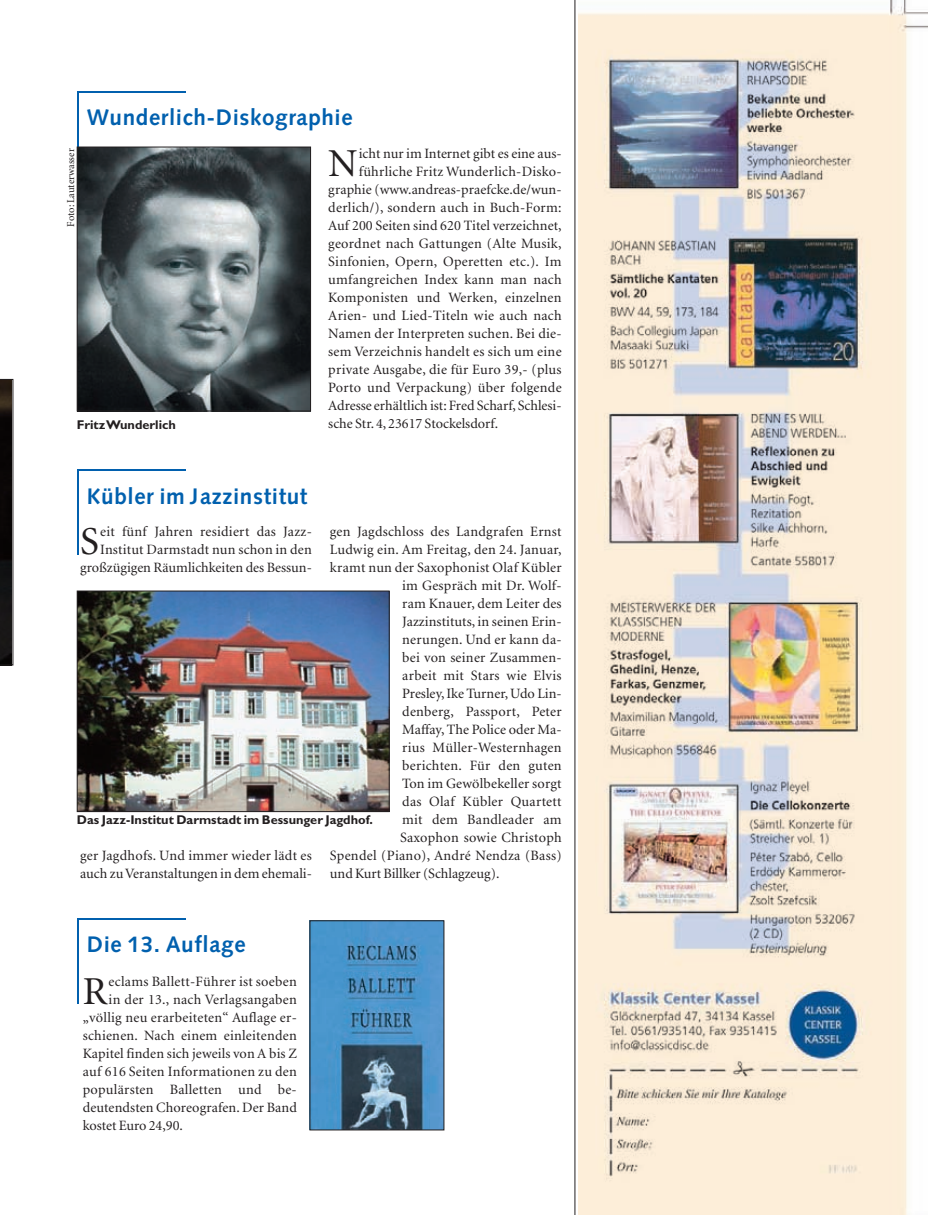
<style>
.page{position:relative;width:930px;height:1215px;background:#fff}
.page>*{position:absolute;margin:0;border:0;box-sizing:border-box;transform-origin:0 0}
.t1{font:39.6px "Minion";color:#231f20}
.t2{font:700 22.5px "Syntax";letter-spacing:.03em;color:#0160ae}
.t3{font:14.25px/18px "Minion";letter-spacing:.02em;color:#231f20;text-align:right}
.t4{font:14.25px/18px "Minion";color:#231f20}
.t5{font:700 12.75px "Gill Sans";color:#231f20}
.t6{font:10.5px "Minion";color:#231f20}
</style>
<div class="page">
<img style="left:579px;top:0;width:349px;height:1215px">
<hr style="left:575px;top:0;width:1px;height:1215px;background:#231f20">
<hr style="left:77px;top:91px;width:108px;height:2px;background:#0160ae">
<hr style="left:77px;top:92px;width:1px;height:84px;background:#0160ae">
<img style="left:79px;top:149px;width:230px;height:260px">
<div style="left:77px;top:147px;width:234px;height:264px;border:1px solid #231f20"></div>
<svg style="left:0;top:379px;width:13px;height:286px;background:#191615"></svg>
<hr style="left:77px;top:470px;width:108px;height:1px;background:#0160ae">
<hr style="left:77px;top:470px;width:1px;height:85px;background:#0160ae">
<img style="left:79px;top:593px;width:308px;height:217px">
<div style="left:77px;top:591px;width:312px;height:221px;border:1px solid #231f20"></div>
<hr style="left:77px;top:918px;width:108px;height:2px;background:#0160ae">
<hr style="left:77px;top:919px;width:1px;height:85px;background:#0160ae">
<img style="left:312px;top:922px;width:130px;height:206px">
<div style="left:310px;top:920px;width:134px;height:210px;border:1px solid #231f20"></div>
<p class="t6" style="left:67px;top:227px;width:80px;rotate:-90deg">Foto: Lauterwasser</p>
<h2 class="t2" style="left:87px;top:108px;width:267px">Wunderlich-Diskographie</h2>
<h1 class="t1" style="left:328px;top:148px;width:31px">N</h1>
<p class="t3" style="left:328px;top:146px;width:235px">icht nur im Internet gibt es eine aus&shy;führliche Fritz Wunderlich-Disko&shy;graphie (www.andreas-praefcke.de/wun&shy;derlich/), sondern auch in Buch-Form:<br>Auf 200 Seiten sind 620 Titel verzeichnet, geordnet nach Gattungen (Alte Musik, Sinfonien, Opern, Operetten etc.). Im umfangreichen Index kann man nach Komponisten und Werken, einzelnen Arien- und Lied-Titeln wie auch nach Namen der Interpreten suchen. Bei die&shy;sem Verzeichnis handelt es sich um eine private Ausgabe, die für Euro 39,- (plus Porto und Verpackung) über folgende Adresse erhältlich ist: Fred Scharf, Schlesi-</p>
<p class="t5" style="left:77px;top:420px;width:100px">Fritz Wunderlich</p>
<p class="t4" style="left:328px;top:416px;width:171px">sche Str. 4, 23617 Stockelsdorf.</p>
<h2 class="t2" style="left:87px;top:487px;width:222px">Kübler im Jazzinstitut</h2>
<h1 class="t1" style="left:80px;top:526px;width:20px">S</h1>
<p class="t3" style="left:80px;top:524px;width:233px">eit fünf Jahren residiert das Jazz-<br>Institut Darmstadt nun schon in den großzügigen Räumlichkeiten des Bessun-</p>
<p class="t3" style="left:330px;top:524px;width:233px">gen Jagdschloss des Landgrafen Ernst</p>
<p class="t3" style="left:330px;top:542px;width:233px">Ludwig ein. Am Freitag, den 24. Januar,</p>
<p class="t3" style="left:330px;top:560px;width:233px">kramt nun der Saxophonist Olaf Kübler</p>
<p class="t3" style="left:402px;top:578px;width:161px">im Gespräch mit Dr. Wolf-</p>
<p class="t3" style="left:402px;top:596px;width:161px">ram Knauer, dem Leiter des</p>
<p class="t3" style="left:402px;top:614px;width:161px">Jazzinstituts, in seinen Erin-</p>
<p class="t3" style="left:402px;top:632px;width:161px">nerungen. Und er kann da-</p>
<p class="t3" style="left:402px;top:650px;width:161px">bei von seiner Zusammen-</p>
<p class="t3" style="left:402px;top:668px;width:161px">arbeit mit Stars wie Elvis</p>
<p class="t4" style="left:402px;top:686px;width:161px">Presley, Ike Turner, Udo Lin-</p>
<p class="t3" style="left:402px;top:704px;width:161px">denberg, Passport, Peter</p>
<p class="t3" style="left:402px;top:722px;width:161px">Maffay, The Police oder Ma-</p>
<p class="t3" style="left:402px;top:740px;width:161px">rius Müller-Westernhagen</p>
<p class="t3" style="left:402px;top:758px;width:161px">berichten. Für den guten</p>
<p class="t3" style="left:402px;top:776px;width:161px">Ton im Gewölbekeller sorgt</p>
<p class="t3" style="left:402px;top:794px;width:161px">das Olaf Kübler Quartett</p>
<p class="t3" style="left:402px;top:812px;width:161px">mit dem Bandleader am</p>
<p class="t3" style="left:400px;top:830px;width:163px">Saxophon sowie Christoph</p>
<p class="t3" style="left:330px;top:848px;width:233px">Spendel (Piano), André Nendza (Bass)</p>
<p class="t4" style="left:330px;top:866px;width:171px">und Kurt Billker (Schlagzeug).</p>
<p class="t5" style="left:77px;top:816px;width:298px">Das Jazz-Institut Darmstadt im Bessunger Jagdhof.</p>
<p class="t4" style="left:80px;top:848px;width:233px">ger Jagdhofs. Und immer wieder lädt es auch zu Veranstaltungen in dem ehemali-</p>
<h2 class="t2" style="left:87px;top:936px;width:160px">Die 13. Auflage</h2>
<h1 class="t1" style="left:83px;top:976px;width:26px">R</h1>
<p class="t3" style="left:109px;top:974px;width:190px">eclams Ballett-Führer ist soeben</p>
<p class="t3" style="left:109px;top:992px;width:190px">in der 13., nach Verlagsangaben</p>
<p class="t3" style="left:83px;top:1010px;width:216px">„völlig neu erarbeiteten“ Auflage er-</p>
<p class="t3" style="left:83px;top:1028px;width:216px">schienen. Nach einem einleitenden</p>
<p class="t3" style="left:83px;top:1046px;width:216px">Kapitel finden sich jeweils von A bis Z</p>
<p class="t3" style="left:83px;top:1064px;width:216px">auf 616 Seiten Informationen zu den</p>
<p class="t3" style="left:83px;top:1082px;width:216px">populärsten Balletten und be-</p>
<p class="t3" style="left:83px;top:1100px;width:216px">deutendsten Choreografen. Der Band</p>
<p class="t4" style="left:83px;top:1118px;width:102px">kostet Euro 24,90.</p>
</div>
